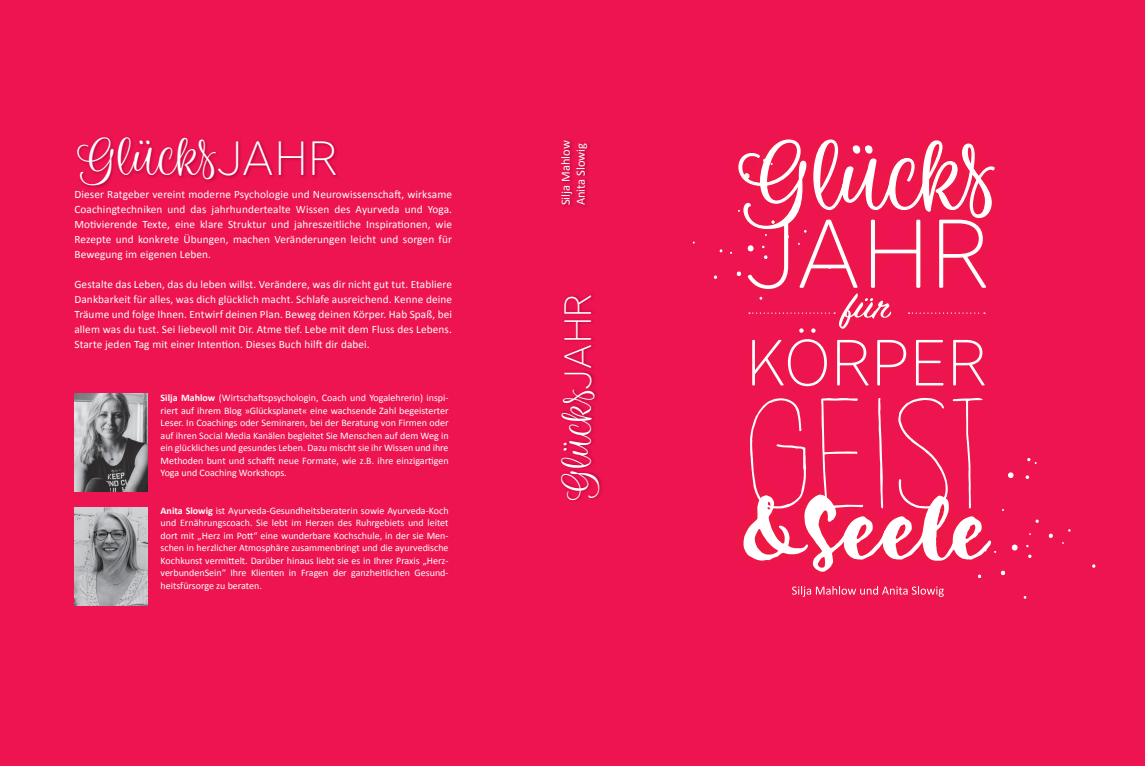
<style>
.page{position:relative;width:1145px;height:766px;background:#fff}
.page>*{position:absolute;margin:0;border:0;box-sizing:border-box;transform-origin:0 0}
.t1{font:48px "Limon Script";color:#fff}
.t2{font:38.12px "Limon Script";color:#fff}
.t3{font:12.5px/15px "Calibri";color:#fff}
.t4{font:11.25px/15px "Calibri";letter-spacing:.01em;color:#fff;text-align:justify}
.t5{font:10px/12.5px "Calibri";color:#fff;text-align:justify}
.s1{font-family:"Core Sans AR 25";font-weight:200}
.s2{font-weight:700}
</style>
<div class="page">
<div style="left:0;top:0;width:1144px;height:765px;background:#ed1451"></div>
<img style="left:77px;top:137px;width:261px;height:51px">
<img style="left:74px;top:508px;width:73px;height:97px">
<img style="left:74px;top:393px;width:73px;height:98px">
<img style="left:561px;top:294px;width:41px;height:207px">
<img style="left:563px;top:140px;width:27px;height:67px">
<svg style="left:743px;top:398px;width:353px;height:200px"></svg>
<svg style="left:692px;top:139px;width:303px;height:247px"></svg>
<h1 class="t1" style="left:79px;top:128px;width:260px">Glücks<span class="s1">JAHR</span></h1>
<p class="t4" style="left:74px;top:186px;width:379px">Dieser Ratgeber vereint moderne Psychologie und Neurowissenschaft, wirksame Coachingtechniken und das jahrhundertealte Wissen des Ayurveda und Yoga.<br>Motivierende Texte, eine klare Struktur und jahreszeitliche Inspirationen, wie Rezepte und konkrete Übungen, machen Veränderungen leicht und sorgen für Bewegung im eigenen Leben.</p>
<p class="t4" style="left:74px;top:276px;width:379px">Gestalte das Leben, das du leben willst. Verändere, was dir nicht gut tut. Etabliere Dankbarkeit für alles, was dich glücklich macht. Schlafe ausreichend. Kenne deine Träume und folge Ihnen. Entwirf deinen Plan. Beweg deinen Körper. Hab Spaß, bei allem was du tust. Sei liebevoll mit Dir. Atme tief. Lebe mit dem Fluss des Lebens.<br>Starte jeden Tag mit einer Intention. Dieses Buch hilft dir dabei.</p>
<p class="t5" style="left:161px;top:391px;width:289px"><span class="s2">Silja Mahlow</span> (Wirtschaftspsychologin, Coach und Yogalehrerin) inspi&shy;riert auf ihrem Blog »Glücksplanet« eine wachsende Zahl begeisterter Leser. In Coachings oder Seminaren, bei der Beratung von Firmen oder auf ihren Social Media Kanälen begleitet Sie Menschen auf dem Weg in ein glückliches und gesundes Leben. Dazu mischt sie ihr Wissen und ihre Methoden bunt und schafft neue Formate, wie z.B. ihre einzigartigen Yoga und Coaching Workshops.</p>
<p class="t5" style="left:161px;top:503px;width:289px"><span class="s2">Anita Slowig</span> ist Ayurveda-Gesundheitsberaterin sowie Ayurveda-Koch und Ernährungscoach. Sie lebt im Herzen des Ruhrgebiets und leitet dort mit „Herz im Pott“ eine wunderbare Kochschule, in der sie Men&shy;schen in herzlicher Atmosphäre zusammenbringt und die ayurvedische Kochkunst vermittelt. Darüber hinaus liebt sie es in Ihrer Praxis „Herz&shy;verbundenSein“ Ihre Klienten in Fragen der ganzheitlichen Gesund&shy;heitsfürsorge zu beraten.</p>
<p class="t3" style="left:557px;top:205px;width:66px;rotate:-90deg">Silja Mahlow<br>Anita Slowig</p>
<h2 class="t2" style="left:553px;top:498px;width:206px;rotate:-90deg">Glücks<span class="s1">JAHR</span></h2>
</div>
